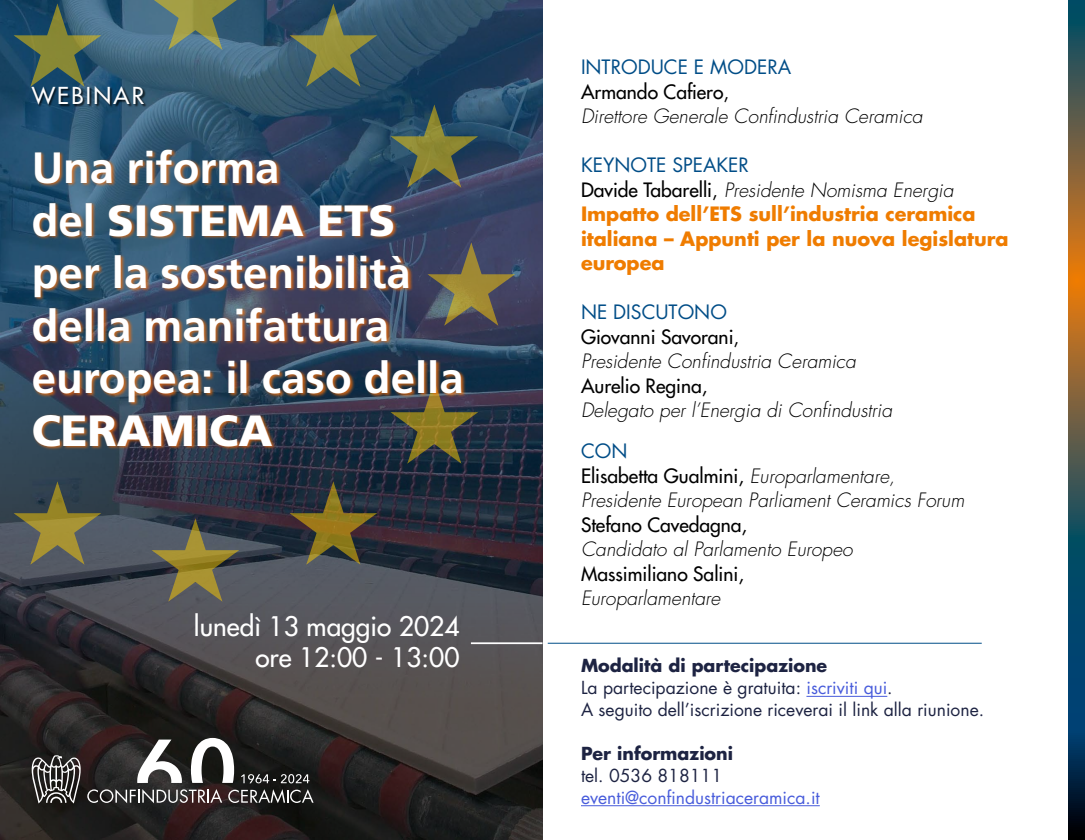
<style>
.page{position:relative;width:1085px;height:840px;background:#fff}
.page>*{position:absolute;margin:0;border:0;box-sizing:border-box;transform-origin:0 0}
.t1{font:700 43.75px/52.5px "Frutiger LT Std";color:#fff}
.t2{font:900 43.75px "Frutiger LT Std";color:#fff}
.t3{font:26.25px/31.5px "Futura LT";color:#fff;text-align:right}
.t4{font:22.75px "Futura LT";letter-spacing:.1em;color:#fff}
.t5{font:italic 300 19.25px/24.5px "Futura LT";color:#000}
.t6{font:700 19.25px/24.5px "Futura LT";color:#ef7c00}
.t7{font:19.25px "Futura LT";color:#000}
.t8{font:17.5px/21.9px "Futura LT";color:#1d2342}
.t9{font:17.5px "Futura LT";color:#485cdb}
.t10{font:700 17.5px "Futura LT";color:#1d2342}
.s1{font-weight:900}
.s2{font-weight:400;font-style:normal;color:#004d87}
.s3{font-weight:400;font-style:normal}
.s4{font-weight:400;color:#004d87}
.s5{font-weight:400;color:#000}
.s6{font-weight:300;font-style:italic;color:#000}
.s7{font-weight:700}
.s8{color:#485cdb}
</style>
<div class="page">
<img style="left:0;top:0;width:542px;height:840px">
<svg style="left:152px;top:0;width:87px;height:50px;background:#6c8169"></svg>
<svg style="left:152px;top:518px;width:87px;height:84px;background:#636149"></svg>
<svg style="left:14px;top:4px;width:87px;height:83px;background:#46645d"></svg>
<svg style="left:0;top:136px;width:1px;height:27px"></svg>
<svg style="left:0;top:412px;width:1px;height:27px"></svg>
<svg style="left:14px;top:481px;width:87px;height:84px;background:#60614b"></svg>
<svg style="left:466px;top:243px;width:49px;height:83px;background:#635c51"></svg>
<svg style="left:290px;top:4px;width:87px;height:83px;background:#52685c"></svg>
<svg style="left:391px;top:105px;width:87px;height:83px;background:#435b57"></svg>
<svg style="left:391px;top:380px;width:87px;height:84px;background:#2d373e"></svg>
<svg style="left:290px;top:481px;width:87px;height:84px;background:#4b4732"></svg>
<svg style="left:1068px;top:0;width:17px;height:840px;background:#4b5247"></svg>
<div style="left:32px;top:86px;width:116px;height:22px;background:#000;opacity:.75"></div>
<div style="left:32px;top:149px;width:434px;height:302px;background:#f66e07;opacity:.75"></div>
<svg style="left:32px;top:738px;width:282px;height:65px;background:#4c4a49"></svg>
<hr style="left:548px;top:643px;width:434px;height:1px;background:#004d87">
<hr style="left:806px;top:696px;width:81px;height:1px;background:#485cdb">
<hr style="left:581px;top:805px;width:239px;height:1px;background:#485cdb">
<hr style="left:471px;top:642px;width:71px;height:2px;background:#fff">
<p class="t4" style="left:32px;top:81px;width:114px">WEBINAR</p>
<h1 class="t1" style="left:32px;top:142px;width:433px">Una riforma<br>del <span class="s1">SISTEMA ETS </span>per la sostenibilità della manifattura europea: il caso della</h1>
<h1 class="t2" style="left:32px;top:404px;width:242px">CERAMICA</h1>
<h2 class="t3" style="left:194px;top:610px;width:267px">lunedì 13 maggio 2024 ore 12:00 - 13:00</h2>
<p class="t5" style="left:581px;top:55px;width:343px"><span class="s2">INTRODUCE E MODERA<br></span><span class="s3">Armando Cafiero</span><span class="s3">,<br></span>Direttore Generale Confindustria Ceramica</p>
<p class="t6" style="left:581px;top:152px;width:429px"><span class="s4">KEYNOTE SPEAKER<br></span><span class="s5">Davide Tabarelli</span><span class="s5">,</span> <span class="s6">Presidente Nomisma Energia<br></span>Impatto dell’ETS sull’industria ceramica italiana – Appunti per la nuova legislatura europea</p>
<p class="t5" style="left:581px;top:300px;width:276px"><span class="s2">NE DISCUTONO<br></span><span class="s3">Giovanni Savorani</span><span class="s3">,<br></span>Presidente Confindustria Ceramica</p>
<p class="t7" style="left:581px;top:373px;width:128px">Aurelio Regina,</p>
<p class="t5" style="left:581px;top:398px;width:313px">Delegato per l’Energia di Confindustria</p>
<p class="t5" style="left:581px;top:439px;width:385px"><span class="s2">CON<br></span><span class="s3">Elisabetta Gualmini,</span> Europarlamentare,<br>Presidente European Parliament Ceramics Forum</p>
<p class="t7" style="left:581px;top:512px;width:168px">Stefano Cavedagna,</p>
<p class="t5" style="left:581px;top:538px;width:273px">Candidato al Parlamento Europeo</p>
<p class="t7" style="left:581px;top:561px;width:165px">Massimiliano Salini,</p>
<p class="t5" style="left:581px;top:587px;width:141px">Europarlamentare</p>
<p class="t8" style="left:581px;top:655px;width:405px"><span class="s7">Modalità di partecipazione<br></span>La partecipazione è gratuita: <span class="s8">iscriviti qui</span>.<br>A seguito dell’iscrizione riceverai il link alla riunione.</p>
<p class="t10" style="left:581px;top:742px;width:154px">Per informazioni</p>
<p class="t8" style="left:581px;top:764px;width:143px">tel. 0536 818111</p>
<p class="t9" style="left:581px;top:786px;width:240px">eventi@confindustriaceramica.it</p>
</div>
